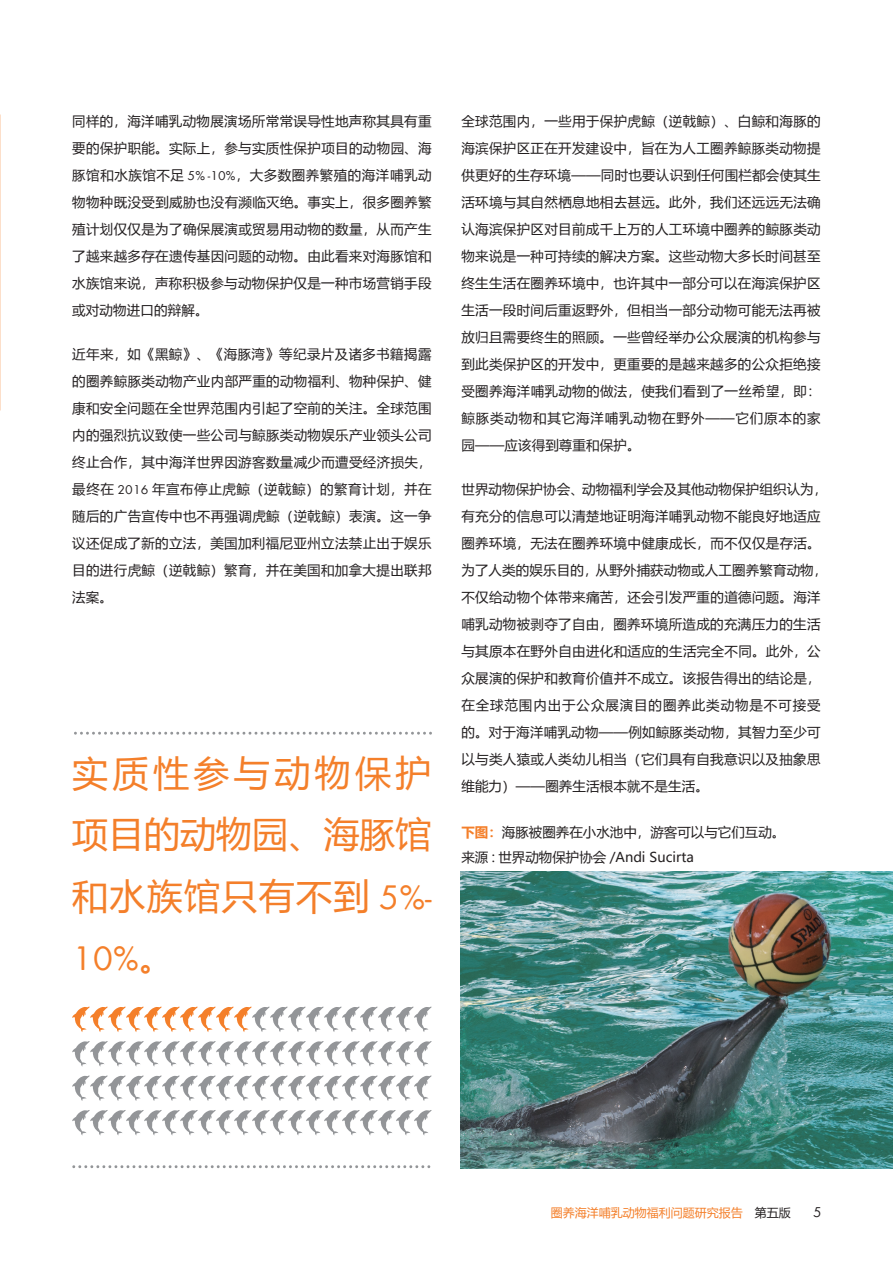
<style>
.page{position:relative;width:893px;height:1263px;background:#fff}
.page>*{position:absolute;margin:0;border:0;box-sizing:border-box;transform-origin:0 0}
.t1{font:36px/61.5px "Microsoft Ya Hei";letter-spacing:.035em;color:#f47f2a;text-align:justify}
.t2{font:36px "Futura Round";color:#f47f2a}
.t3{font:15px "Futura Round";color:#231f20}
.t4{font:13.5px/27px "Microsoft Ya Hei";letter-spacing:.025em;color:#231f20;text-align:justify}
.t5{font:13.5px/25.2px "Microsoft Ya Hei";color:#231f20}
.t6{font:12px "Microsoft Ya Hei";color:#f47f2a}
.s1{font-family:"Futura Round"}
.s2{font-family:"Microsoft Ya Hei"}
.s3{font-weight:700;color:#f47f2a}
.s4{color:#231f20}
</style>
<div class="page">
<img style="left:0;top:115px;width:1px;height:295px">
<img style="left:461px;top:871px;width:432px;height:297px">
<svg style="left:75px;top:732px;width:356px;height:3px"></svg>
<svg style="left:74px;top:1165px;width:356px;height:3px"></svg>
<svg style="left:72px;top:1006px;width:360px;height:26px"></svg>
<svg style="left:72px;top:1041px;width:360px;height:26px"></svg>
<svg style="left:72px;top:1075px;width:360px;height:26px"></svg>
<svg style="left:72px;top:1110px;width:360px;height:26px"></svg>
<p class="t4" style="left:72px;top:108px;width:361px">同样的，海洋哺乳动物展演场所常常误导性地声称其具有重要的保护职能。实际上，参与实质性保护项目的动物园、海豚馆和水族馆不足 <span class="s1">5% -10%</span>，大多数圈养繁殖的海洋哺乳动物物种既没受到威胁也没有濒临灭绝。事实上，很多圈养繁殖计划仅仅是为了确保展演或贸易用动物的数量，从而产生了越来越多存在遗传基因问题的动物。由此看来对海豚馆和水族馆来说，声称积极参与动物保护仅是一种市场营销手段或对动物进口的辩解。</p>
<p class="t4" style="left:72px;top:341px;width:361px">近年来，如《黑鲸》、《海豚湾》等纪录片及诸多书籍揭露的圈养鲸豚类动物产业内部严重的动物福利、物种保护、健康和安全问题在全世界范围内引起了空前的关注。全球范围内的强烈抗议致使一些公司与鲸豚类动物娱乐产业领头公司终止合作，其中海洋世界因游客数量减少而遭受经济损失，最终在 <span class="s1">2016</span> 年宣布停止虎鲸（逆戟鲸）的繁育计划，并在随后的广告宣传中也不再强调虎鲸（逆戟鲸）表演。这一争议还促成了新的立法，美国加利福尼亚州立法禁止出于娱乐目的进行虎鲸（逆戟鲸）繁育，并在美国和加拿大提出联邦法案。</p>
<h1 class="t1" style="left:72px;top:741px;width:361px">实质性参与动物保护项目的动物园、海豚馆和水族馆只有不到 <span class="s1">5%-</span></h1>
<h1 class="t2" style="left:72px;top:932px;width:104px">10%<span class="s2">。</span></h1>
<p class="t4" style="left:461px;top:108px;width:361px">全球范围内，一些用于保护虎鲸（逆戟鲸）、白鲸和海豚的海滨保护区正在开发建设中，旨在为人工圈养鲸豚类动物提供更好的生存环境——同时也要认识到任何围栏都会使其生活环境与其自然栖息地相去甚远。此外，我们还远远无法确认海滨保护区对目前成千上万的人工环境中圈养的鲸豚类动物来说是一种可持续的解决方案。这些动物大多长时间甚至终生生活在圈养环境中，也许其中一部分可以在海滨保护区生活一段时间后重返野外，但相当一部分动物可能无法再被放归且需要终生的照顾。一些曾经举办公众展演的机构参与到此类保护区的开发中，更重要的是越来越多的公众拒绝接受圈养海洋哺乳动物的做法，使我们看到了一丝希望，即：鲸豚类动物和其它海洋哺乳动物在野外——它们原本的家园——应该得到尊重和保护。</p>
<p class="t4" style="left:461px;top:476px;width:368px;text-align:left">世界动物保护协会、动物福利学会及其他动物保护组织认为，有充分的信息可以清楚地证明海洋哺乳动物不能良好地适应圈养环境，无法在圈养环境中健康成长，而不仅仅是存活。为了人类的娱乐目的，从野外捕获动物或人工圈养繁育动物，不仅给动物个体带来痛苦，还会引发严重的道德问题。海洋哺乳动物被剥夺了自由，圈养环境所造成的充满压力的生活与其原本在野外自由进化和适应的生活完全不同。此外，公众展演的保护和教育价值并不成立。该报告得出的结论是，在全球范围内出于公众展演目的圈养此类动物是不可接受的。对于海洋哺乳动物——例如鲸豚类动物，其智力至少可以与类人猿或人类幼儿相当（它们具有自我意识以及抽象思维能力）——圈养生活根本就不是生活。</p>
<p class="t5" style="left:461px;top:819px;width:325px"><span class="s3">下图：</span>海豚被圈养在小水池中，游客可以与它们互动。来源 : 世界动物保护协会 /Andi Sucirta</p>
<p class="t6" style="left:551px;top:1204px;width:241px">圈养海洋哺乳动物福利问题研究报告 <span class="s4">第五版</span></p>
<p class="t3" style="left:813px;top:1201px;width:10px">5</p>
</div>
